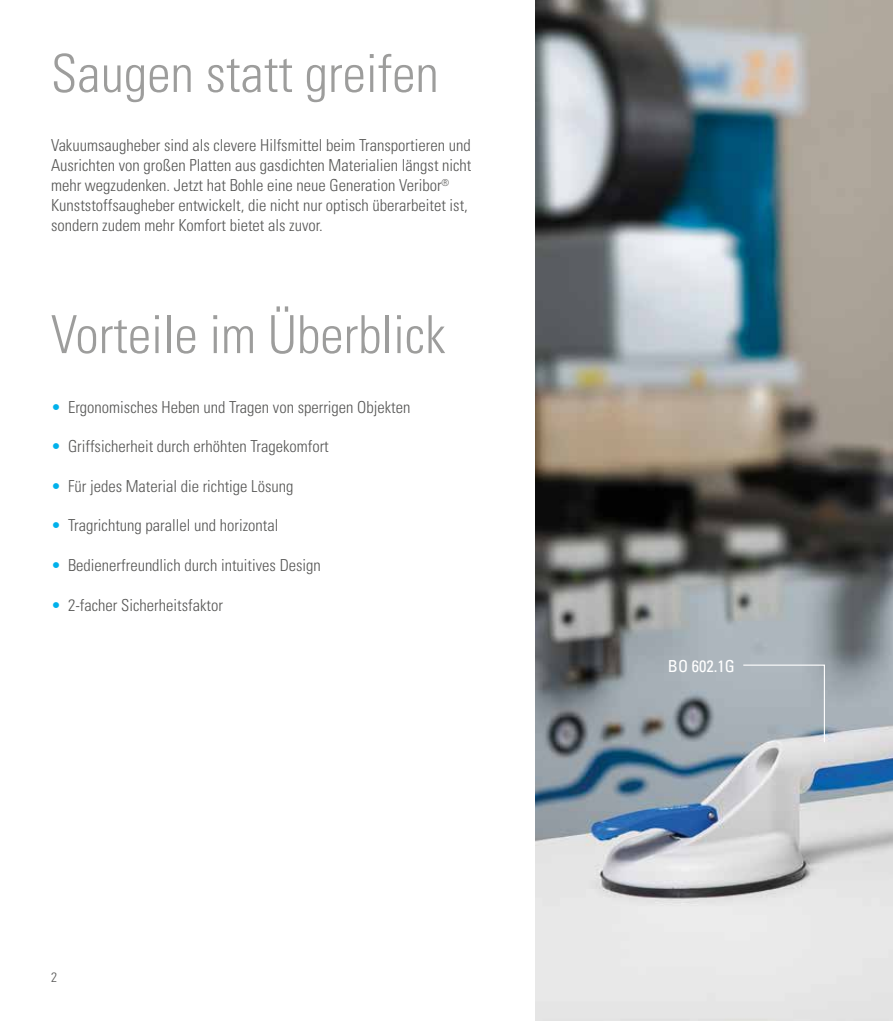
<style>
.page{position:relative;width:893px;height:1021px;background:#fff}
.page>*{position:absolute;margin:0;border:0;box-sizing:border-box;transform-origin:0 0}
.t1{font:300 condensed 52.5px "Univers";color:#9d9d9c}
.t2{font:300 condensed 16.5px/19.8px "Univers";color:#575756}
.t3{font:condensed 16.5px "Univers";color:#fff}
.t4{font:300 condensed 13.5px "Univers";color:#575756}
.s1{color:#00b1eb}
</style>
<div class="page">
<img style="left:536px;top:0;width:357px;height:1020px">
<svg style="left:742px;top:664px;width:83px;height:79px;background:#adb5bc"></svg>
<h1 class="t1" style="left:51px;top:42px;width:389px">Saugen statt greifen</h1>
<p class="t2" style="left:51px;top:136px;width:422px">Vakuumsaugheber sind als clevere Hilfsmittel beim Transportieren und Ausrichten von großen Platten aus gasdichten Materialien längst nicht mehr wegzudenken. Jetzt hat Bohle eine neue Generation Veribor<sup>® </sup>Kunststoffsaugheber entwickelt, die nicht nur optisch überarbeitet ist, sondern zudem mehr Komfort bietet als zuvor.</p>
<h1 class="t1" style="left:51px;top:303px;width:396px">Vorteile im Überblick</h1>
<p class="t2" style="left:51px;top:397px;width:361px"><span class="s1">•</span> Ergonomisches Heben und Tragen von sperrigen Objekten</p>
<p class="t2" style="left:51px;top:436px;width:279px"><span class="s1">•</span> Griffsicherheit durch erhöhten Tragekomfort</p>
<p class="t2" style="left:51px;top:476px;width:244px"><span class="s1">•</span> Für jedes Material die richtige Lösung</p>
<p class="t2" style="left:51px;top:515px;width:229px"><span class="s1">•</span> Tragrichtung parallel und horizontal</p>
<p class="t2" style="left:51px;top:555px;width:271px"><span class="s1">•</span> Bedienerfreundlich durch intuitives Design</p>
<p class="t2" style="left:51px;top:595px;width:173px"><span class="s1">•</span> 2-facher Sicherheitsfaktor</p>
<p class="t4" style="left:51px;top:968px;width:7px">2</p>
<p class="t3" style="left:668px;top:655px;width:68px">BO 602.1G</p>
</div>
